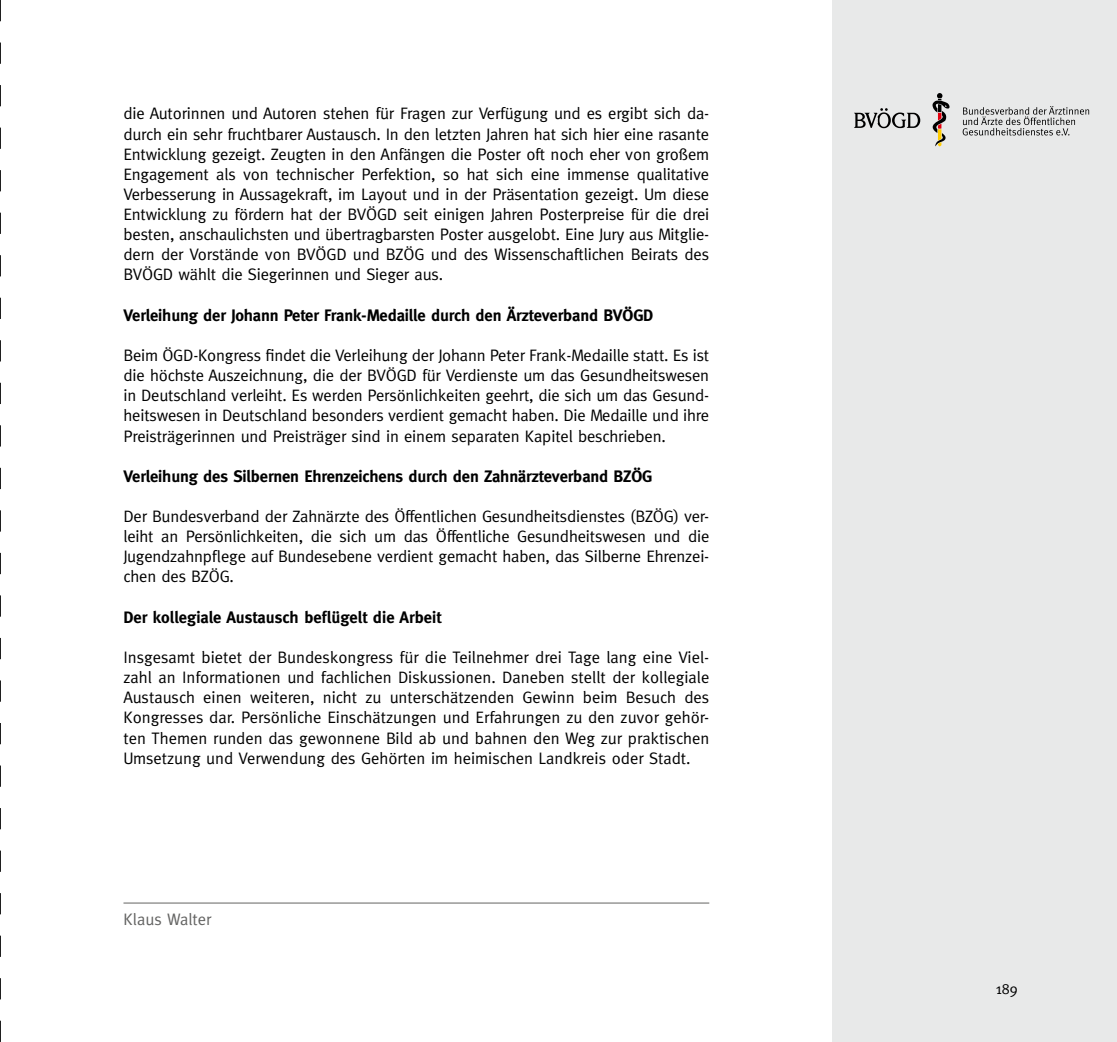
<style>
.page{position:relative;width:1117px;height:1042px;background:#fff}
.page>*{position:absolute;margin:0;border:0;box-sizing:border-box;transform-origin:0 0}
.t1{font:16.62px/20.1px "Meta";letter-spacing:-.01em;color:#000;text-align:justify}
.t2{font:700 16.62px "Meta";letter-spacing:-.01em;color:#000}
.t3{font:16.62px "Meta";color:#636362}
.t4{font:14.88px "Meta";color:#000}
</style>
<div class="page">
<div style="left:832px;top:0;width:284px;height:1042px;background:#e8e9e9"></div>
<svg style="left:854px;top:108px;width:66px;height:20px"></svg>
<svg style="left:932px;top:93px;width:17px;height:54px"></svg>
<svg style="left:962px;top:106px;width:126px;height:30px"></svg>
<svg style="left:0;top:0;width:1px;height:1042px"></svg>
<hr style="left:123px;top:902px;width:586px;height:1px;background:#636362">
<p class="t1" style="left:123px;top:103px;width:587px">die Autorinnen und Autoren stehen für Fragen zur Verfügung und es ergibt sich da&shy;durch ein sehr fruchtbarer Austausch. In den letzten Jahren hat sich hier eine rasante Entwicklung gezeigt. Zeugten in den Anfängen die Poster oft noch eher von großem Engagement als von technischer Perfektion, so hat sich eine immense qualitative Verbesserung in Aussagekraft, im Layout und in der Präsentation gezeigt. Um diese Entwicklung zu fördern hat der BVÖGD seit einigen Jahren Posterpreise für die drei besten, anschaulichsten und übertragbarsten Poster ausgelobt. Eine Jury aus Mitglie&shy;dern der Vorstände von BVÖGD und BZÖG und des Wissenschaftlichen Beirats des BVÖGD wählt die Siegerinnen und Sieger aus.</p>
<p class="t2" style="left:123px;top:305px;width:531px">Verleihung der Johann Peter Frank-Medaille durch den Ärzteverband BVÖGD</p>
<p class="t1" style="left:123px;top:345px;width:587px">Beim ÖGD-Kongress findet die Verleihung der Johann Peter Frank-Medaille statt. Es ist die höchste Auszeichnung, die der BVÖGD für Verdienste um das Gesundheitswesen in Deutschland verleiht. Es werden Persönlichkeiten geehrt, die sich um das Gesund&shy;heitswesen in Deutschland besonders verdient gemacht haben. Die Medaille und ihre Preisträgerinnen und Preisträger sind in einem separaten Kapitel beschrieben.</p>
<p class="t2" style="left:123px;top:466px;width:530px">Verleihung des Silbernen Ehrenzeichens durch den Zahnärzteverband BZÖG</p>
<p class="t1" style="left:123px;top:506px;width:587px">Der Bundesverband der Zahnärzte des Öffentlichen Gesundheitsdienstes (BZÖG) ver&shy;leiht an Persönlichkeiten, die sich um das Öffentliche Gesundheitswesen und die Jugendzahnpflege auf Bundesebene verdient gemacht haben, das Silberne Ehrenzei&shy;chen des BZÖG.</p>
<p class="t2" style="left:123px;top:607px;width:319px">Der kollegiale Austausch beflügelt die Arbeit</p>
<p class="t1" style="left:123px;top:647px;width:587px">Insgesamt bietet der Bundeskongress für die Teilnehmer drei Tage lang eine Viel&shy;zahl an Informationen und fachlichen Diskussionen. Daneben stellt der kollegiale Austausch einen weiteren, nicht zu unterschätzenden Gewinn beim Besuch des Kongresses dar. Persönliche Einschätzungen und Erfahrungen zu den zuvor gehör&shy;ten Themen runden das gewonnene Bild ab und bahnen den Weg zur praktischen Umsetzung und Verwendung des Gehörten im heimischen Landkreis oder Stadt.</p>
<p class="t3" style="left:123px;top:909px;width:89px">Klaus Walter</p>
<p class="t4" style="left:995px;top:980px;width:23px">189</p>
</div>
